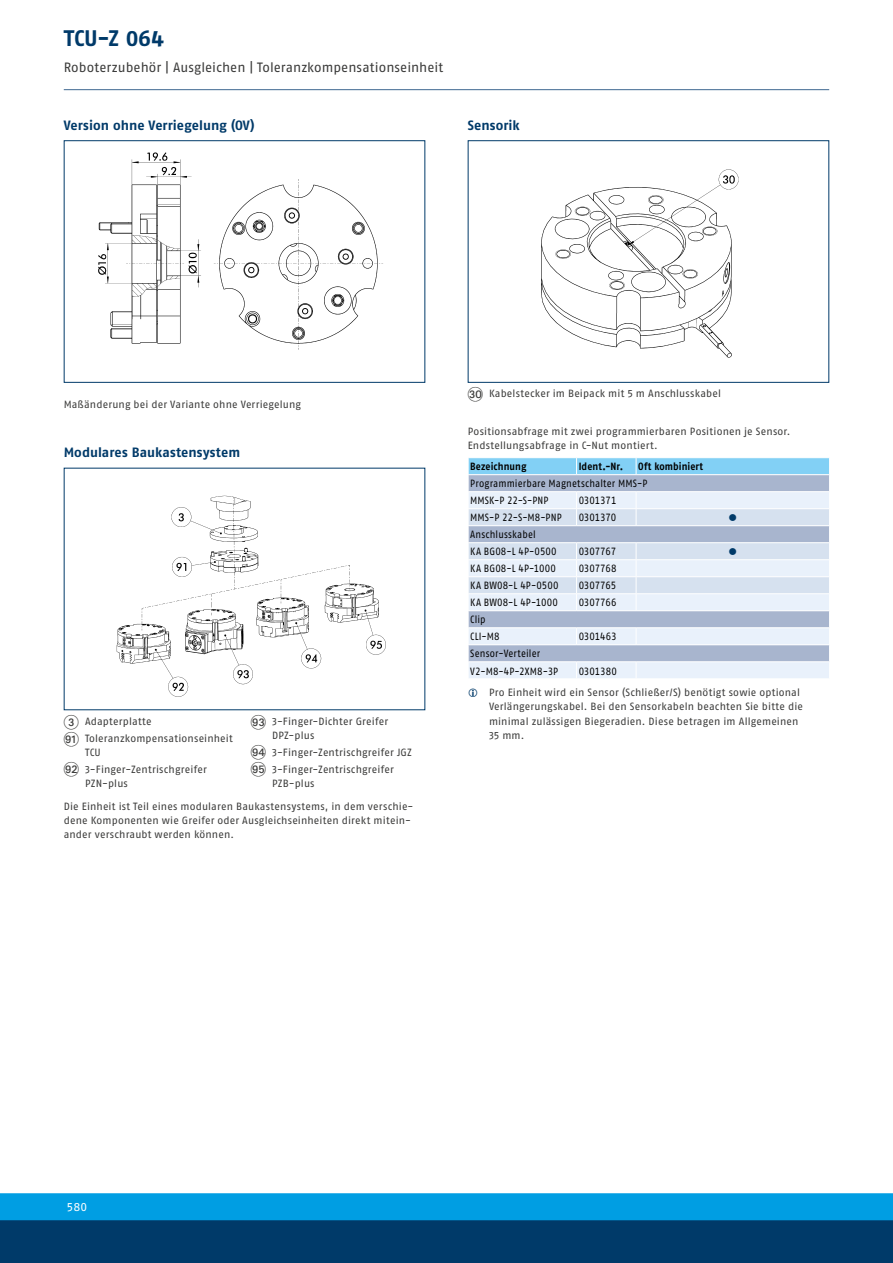
<style>
.page{position:relative;width:893px;height:1263px;background:#fff}
.page>*{position:absolute;margin:0;border:0;box-sizing:border-box;transform-origin:0 0}
.t1{font:700 22.5px "SCHUNK Fago Pro";letter-spacing:-.005em;color:#003a69}
.t2{font:700 13.5px "SCHUNK Fago Pro";letter-spacing:.005em;color:#003a69}
.t3{font:13.5px "SCHUNK Fago Pro";letter-spacing:.005em;color:#3b3b3a}
.t4{font:12px "SCHUNK Fago Pro";color:#fff}
.t5{font:10.5px/14.2px "SCHUNK Fago Pro";letter-spacing:.015em;color:#3b3b3a}
.t6{font:10.5px/17px "SCHUNK Fago Pro";letter-spacing:.01em;color:#000;scale:.9 1}
.t7{font:700 10.5px "SCHUNK Fago Pro";letter-spacing:.01em;color:#000;scale:.9 1}
.t8{font:10.5px "SCHUNK Fago Pro";letter-spacing:-.01em;color:#000;scale:.9 1}
.t9{font:10.5px "SCHUNK Fago Pro";letter-spacing:-.015em;color:#000;scale:.9 1}
.t10{font:10.5px "SCHUNK Fago Pro";color:#003a69}
.s1{font-family:"Deco Numbers LH Circle";font-size:15px}
</style>
<div class="page">
<div style="left:0;top:1202px;width:893px;height:61px;background:#003a69"></div>
<div style="left:0;top:1193px;width:893px;height:27px;background:#009ee3"></div>
<hr style="left:64px;top:89px;width:765px;height:1px;background:#3e6791">
<div style="left:64px;top:140px;width:361px;height:243px;border:1px solid #003a69"></div>
<img style="left:98px;top:152px;width:285px;height:198px">
<div style="left:468px;top:140px;width:361px;height:243px;border:1px solid #003a69"></div>
<img style="left:541px;top:169px;width:198px;height:189px">
<svg style="left:468px;top:458px;width:361px;height:220px;background:#cddbeb"></svg>
<hr style="left:468px;top:661px;width:109px;height:1px;background:#fff">
<hr style="left:577px;top:661px;width:59px;height:1px;background:#fff">
<hr style="left:636px;top:661px;width:194px;height:1px;background:#fff">
<img style="left:116px;top:495px;width:270px;height:202px">
<h1 class="t1" style="left:64px;top:24px;width:102px">TCU-Z 064</h1>
<p class="t3" style="left:64px;top:60px;width:381px">Roboterzubehör | Ausgleichen | Toleranzkompensationseinheit</p>
<p class="t2" style="left:64px;top:117px;width:192px">Version ohne Verriegelung (OV)</p>
<p class="t2" style="left:468px;top:117px;width:54px">Sensorik</p>
<p class="t5" style="left:64px;top:397px;width:239px">Maßänderung bei der Variante ohne Verriegelung</p>
<p class="t2" style="left:64px;top:444px;width:178px">Modulares Baukastensystem</p>
<p class="t5" style="left:64px;top:713px;width:171px;line-height:17px"><span class="s1">3</span> Adapterplatte<br><span class="s1">IK</span> Toleranzkompensationseinheit</p>
<p class="t5" style="left:64px;top:744px;width:145px;line-height:16.5px;text-indent:21px">TCU<br><span class="s1">IL</span> 3-Finger-Zentrischgreifer</p>
<p class="t5" style="left:85px;top:776px;width:44px">PZN-plus</p>
<p class="t5" style="left:272px;top:714px;width:118px;text-indent:-21px"><span class="s1">IM</span> 3-Finger-Dichter Greifer<br>DPZ-plus</p>
<p class="t5" style="left:251px;top:743px;width:162px;line-height:17px"><span class="s1">IN</span> 3-Finger-Zentrischgreifer JGZ<br><span class="s1">IO</span> 3-Finger-Zentrischgreifer</p>
<p class="t5" style="left:272px;top:776px;width:44px">PZB-plus</p>
<p class="t5" style="left:64px;top:799px;width:351px">Die Einheit ist Teil eines modularen Baukastensystems, in dem verschie&shy;dene Komponenten wie Greifer oder Ausgleichseinheiten direkt mitein&shy;ander verschraubt werden können.</p>
<p class="t5" style="left:468px;top:387px;width:255px"><span class="s1">CT</span> Kabelstecker im Beipack mit 5 m Anschlusskabel</p>
<p class="t5" style="left:468px;top:424px;width:324px">Positionsabfrage mit zwei programmierbaren Positionen je Sensor.<br>Endstellungsabfrage in C-Nut montiert.</p>
<p class="t7" style="left:470px;top:460px;width:64px">Bezeichnung</p>
<p class="t7" style="left:579px;top:460px;width:51px">Ident.-Nr.</p>
<p class="t7" style="left:638px;top:460px;width:74px">Oft kombiniert</p>
<p class="t6" style="left:470px;top:475px;width:198px">Programmierbare Magnetschalter MMS-P<br>MMSK-P 22-S-PNP</p>
<p class="t8" style="left:579px;top:494px;width:44px">0301371</p>
<p class="t6" style="left:470px;top:509px;width:103px">MMS-P 22-S-M8-PNP</p>
<p class="t9" style="left:579px;top:511px;width:43px">0301370</p>
<p class="t10" style="left:728px;top:511px;width:10px">●</p>
<p class="t6" style="left:470px;top:526px;width:98px">Anschlusskabel<br>KA BG08-L 4P-0500</p>
<p class="t9" style="left:579px;top:545px;width:43px">0307767</p>
<p class="t10" style="left:728px;top:545px;width:10px">●</p>
<p class="t6" style="left:470px;top:560px;width:97px">KA BG08-L 4P-1000</p>
<p class="t8" style="left:579px;top:562px;width:44px">0307768</p>
<p class="t6" style="left:470px;top:577px;width:100px">KA BW08-L 4P-0500</p>
<p class="t9" style="left:579px;top:579px;width:43px">0307765</p>
<p class="t6" style="left:470px;top:594px;width:99px">KA BW08-L 4P-1000</p>
<p class="t8" style="left:579px;top:596px;width:44px">0307766</p>
<p class="t6" style="left:470px;top:611px;width:34px">Clip<br>CLI-M8</p>
<p class="t8" style="left:579px;top:630px;width:44px">0301463</p>
<p class="t6" style="left:470px;top:645px;width:99px">Sensor-Verteiler<br>V2-M8-4P-2XM8-3P</p>
<p class="t6" style="left:579px;top:662px;width:44px">0301380</p>
<p class="t5" style="left:489px;top:685px;width:315px">Pro Einheit wird ein Sensor (Schließer/S) benötigt sowie optional Verlängerungskabel. Bei den Sensorkabeln beachten Sie bitte die minimal zulässigen Biegeradien. Diese betragen im Allgemeinen 35 mm.</p>
<p class="t4" style="left:67px;top:1199px;width:22px">580</p>
</div>
